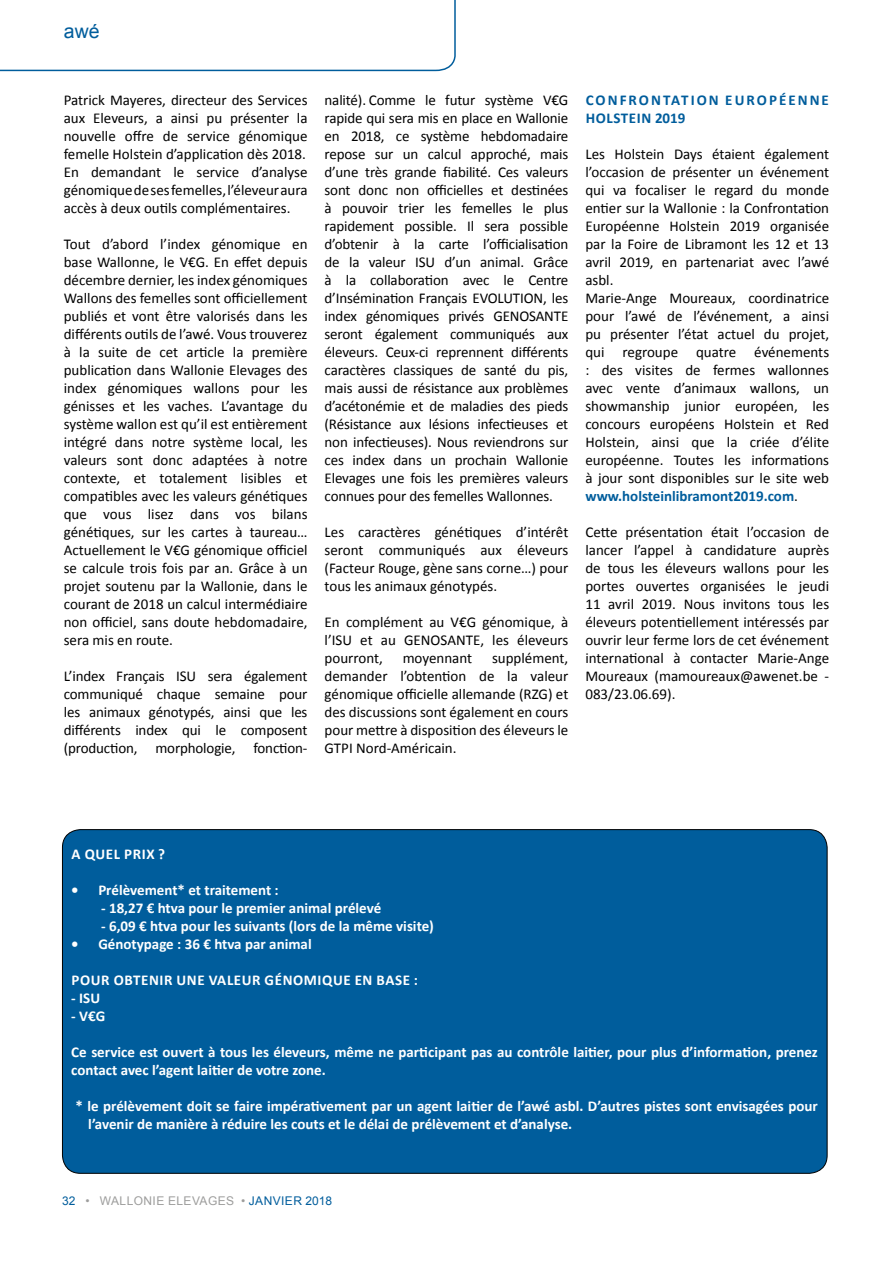
<style>
.page{position:relative;width:893px;height:1263px;background:#fff}
.page>*{position:absolute;margin:0;border:0;box-sizing:border-box;transform-origin:0 0}
.t1{font:19.5px "Arial";color:#005d9c}
.t2{font:15px/18px "Calibri";color:#000;text-align:justify}
.t3{font:700 15px/18px "Calibri";color:#fff}
.t4{font:700 15px "Calibri";letter-spacing:.04em;color:#fff}
.t5{font:700 15px/18px "Calibri";letter-spacing:.135em;color:#005d9c}
.t6{font:12px "Arial";letter-spacing:.035em;color:#9d9d9c}
.s1{font-weight:700;color:#005d9c}
.s2{color:#005d9c}
</style>
<div class="page">
<div style="left:62px;top:830px;width:765px;height:343px;background:#005d9c;border-radius:18px"></div>
<svg style="left:0;top:0;width:456px;height:72px"></svg>
<h1 class="t1" style="left:64px;top:17px;width:37px">awé</h1>
<p class="t2" style="left:64px;top:90px;width:245px">Patrick Mayeres, directeur des Services aux Eleveurs, a ainsi pu présenter la nouvelle offre de service génomique femelle Holstein d’application dès 2018.<br>En demandant le service d’analyse génomique de ses femelles, l’éleveur aura accès à deux outils complémentaires.</p>
<p class="t2" style="left:64px;top:234px;width:245px">Tout d’abord l’index génomique en base Wallonne, le V€G. En effet depuis décembre dernier, les index génomiques Wallons des femelles sont officiellement publiés et vont être valorisés dans les différents outils de l’awé. Vous trouverez à la suite de cet article la première publication dans Wallonie Elevages des index génomiques wallons pour les génisses et les vaches. L’avantage du système wallon est qu’il est entièrement intégré dans notre système local, les valeurs sont donc adaptées à notre contexte, et totalement lisibles et compatibles avec les valeurs génétiques que vous lisez dans vos bilans génétiques, sur les cartes à taureau… Actuellement le V€G génomique officiel se calcule trois fois par an. Grâce à un projet soutenu par la Wallonie, dans le courant de 2018 un calcul intermédiaire non officiel, sans doute hebdomadaire, sera mis en route.</p>
<p class="t2" style="left:64px;top:666px;width:245px">L’index Français ISU sera également communiqué chaque semaine pour les animaux génotypés, ainsi que les différents index qui le composent (production, morphologie, fonction-</p>
<p class="t2" style="left:325px;top:90px;width:245px">nalité). Comme le futur système V€G rapide qui sera mis en place en Wallonie en 2018, ce système hebdomadaire repose sur un calcul approché, mais d’une très grande fiabilité. Ces valeurs sont donc non officielles et destinées à pouvoir trier les femelles le plus rapidement possible. Il sera possible d’obtenir à la carte l’officialisation de la valeur ISU d’un animal. Grâce à la collaboration avec le Centre d’Insémination Français EVOLUTION, les index génomiques privés GENOSANTE seront également communiqués aux éleveurs. Ceux-ci reprennent différents caractères classiques de santé du pis, mais aussi de résistance aux problèmes d’acétonémie et de maladies des pieds (Résistance aux lésions infectieuses et non infectieuses). Nous reviendrons sur ces index dans un prochain Wallonie Elevages une fois les premières valeurs connues pour des femelles Wallonnes.</p>
<p class="t2" style="left:325px;top:522px;width:245px">Les caractères génétiques d’intérêt seront communiqués aux éleveurs (Facteur Rouge, gène sans corne…) pour tous les animaux génotypés.</p>
<p class="t2" style="left:325px;top:612px;width:245px">En complément au V€G génomique, à l’ISU et au GENOSANTE, les éleveurs pourront,</p>
<p class="t2" style="left:325px;top:648px;width:245px;text-indent:167px">supplément, demander l’obtention de la valeur génomique officielle allemande (RZG) et des discussions sont également en cours pour mettre à disposition des éleveurs le GTPI Nord-Américain.</p>
<p class="t2" style="left:403px;top:648px;width:71px">moyennant</p>
<p class="t5" style="left:586px;top:90px;width:245px">CONFRONTATION EUROPÉENNE<br>HOLSTEIN 2019</p>
<p class="t2" style="left:585px;top:144px;width:245px;text-align:left">Les Holstein Days étaient également l’occasion de présenter un événement qui va focaliser le regard du monde entier sur la Wallonie : la Confrontation Européenne Holstein 2019 organisée par la Foire de Libramont les 12 et 13 avril 2019, en partenariat avec l’awé asbl.<br>Marie-Ange Moureaux, coordinatrice pour l’awé de l’événement, a ainsi pu présenter l’état actuel du projet, qui regroupe quatre événements : des visites de fermes wallonnes avec vente d’animaux wallons, un showmanship junior européen, les concours européens Holstein et Red Holstein, ainsi que la criée d’élite européenne. Toutes les informations à jour sont disponibles sur le site web <span class="s1">www.holsteinlibramont2019.com</span>.</p>
<p class="t2" style="left:585px;top:522px;width:245px">Cette présentation était l’occasion de lancer l’appel à candidature auprès de tous les éleveurs wallons pour les portes ouvertes organisées le jeudi 11 avril 2019. Nous invitons tous les éleveurs potentiellement intéressés par ouvrir leur ferme lors de cet événement international à contacter Marie-Ange Moureaux (mamoureaux@awenet.be - 083/23.06.69).</p>
<p class="t4" style="left:72px;top:844px;width:95px">A QUEL PRIX ?</p>
<p class="t3" style="left:71px;top:881px;width:209px">• Prélèvement* et traitement :</p>
<p class="t3" style="left:101px;top:899px;width:282px">- 18,27 € htva pour le premier animal prélevé</p>
<p class="t3" style="left:101px;top:917px;width:334px">- 6,09 € htva pour les suivants (lors de la même visite)</p>
<p class="t3" style="left:71px;top:935px;width:242px">• Génotypage : 36 € htva par animal</p>
<p class="t4" style="left:72px;top:970px;width:348px">POUR OBTENIR UNE VALEUR GÉNOMIQUE EN BASE :</p>
<p class="t3" style="left:71px;top:989px;width:30px">- ISU</p>
<p class="t3" style="left:71px;top:1007px;width:36px">- V€G</p>
<p class="t3" style="left:71px;top:1043px;width:748px">Ce service est ouvert à tous les éleveurs, même ne participant pas au contrôle laitier, pour plus d’information, prenez contact avec l’agent laitier de votre zone.</p>
<p class="t3" style="left:88px;top:1097px;width:731px;text-indent:-13px">* le prélèvement doit se faire impérativement par un agent laitier de l’awé asbl. D’autres pistes sont envisagées pour l’avenir de manière à réduire les couts et le délai de prélèvement et d’analyse.</p>
<p class="t6" style="left:62px;top:1192px;width:272px"><span class="s2">32</span> • WALLONIE ELEVAGES • <span class="s2">JANVIER 2018</span></p>
</div>
